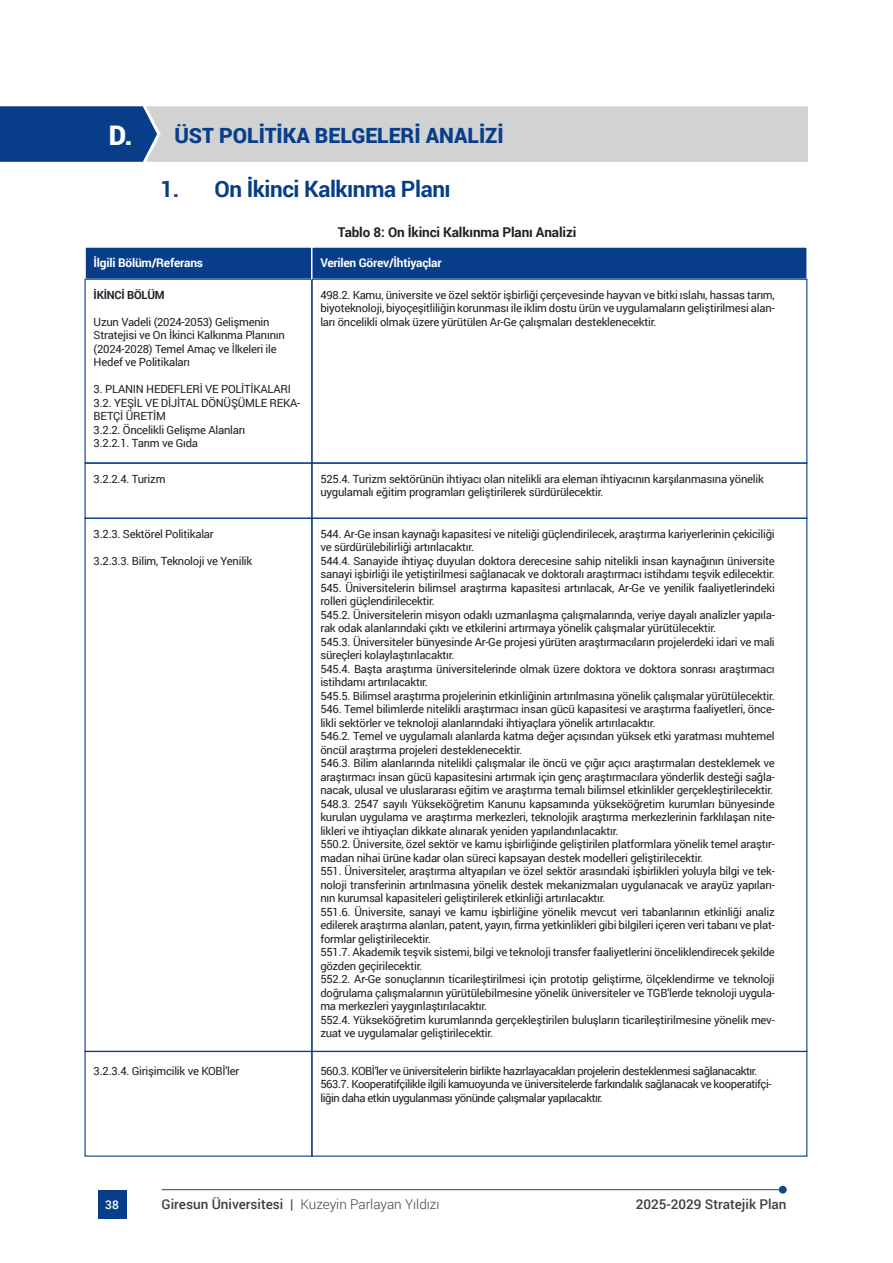
<style>
.page{position:relative;width:893px;height:1263px;background:#fff}
.page>*{position:absolute;margin:0;border:0;box-sizing:border-box;transform-origin:0 0}
.t1{font:700 22.5px "Roboto";letter-spacing:-.02em;color:#083e89}
.t2{font:900 21px "Roboto";color:#083e89}
.t3{font:300 13.5px "Roboto";color:#3e3e3f}
.t4{font:700 13.5px "Roboto";letter-spacing:-.01em;color:#231f20}
.t5{font:500 13.5px "Roboto";color:#3e3e3f}
.t6{font:700 12px "Roboto";letter-spacing:-.02em;color:#fff}
.t7{font:500 12px "Roboto";color:#fff}
.t8{font:11.25px/13.5px "Roboto";letter-spacing:-.02em;color:#231f20}
.t9{font:11.25px/13.5px "Roboto";letter-spacing:-.04em;color:#231f20}
.t10{font:700 11.25px "Roboto";letter-spacing:-.02em;color:#231f20}
.s1{font-size:27px;color:#fff}
.s2{font-weight:500}
</style>
<div class="page">
<hr style="left:162px;top:1189px;width:625px;height:1px;background:#174688">
<div style="left:98px;top:1190px;width:28px;height:29px;background:#083e89"></div>
<div style="left:779px;top:1186px;width:8px;height:7px;background:#174688;border-radius:50%"></div>
<div style="left:84px;top:246px;width:229px;height:34px;background:#083e89;border:2px solid #fff"></div>
<div style="left:85px;top:463px;width:227px;height:56px;border:1px solid #083e89"></div>
<div style="left:85px;top:518px;width:227px;height:534px;border:1px solid #083e89"></div>
<div style="left:311px;top:246px;width:497px;height:34px;background:#083e89;border:2px solid #fff"></div>
<div style="left:312px;top:463px;width:495px;height:56px;border:1px solid #083e89"></div>
<svg style="left:0;top:106px;width:808px;height:56px;background:#acb7c6"></svg>
<h2 class="t2" style="left:109px;top:121px;width:396px"><span class="s1">D.</span> ÜST POLİTİKA BELGELERİ ANALİZİ</h2>
<h1 class="t1" style="left:161px;top:174px;width:292px">1. On İkinci Kalkınma Planı</h1>
<p class="t4" style="left:338px;top:223px;width:240px">Tablo 8: On İkinci Kalkınma Planı Analizi</p>
<p class="t6" style="left:94px;top:254px;width:111px">İlgili Bölüm/Referans</p>
<p class="t6" style="left:320px;top:254px;width:123px">Verilen Görev/İhtiyaçlar</p>
<p class="t10" style="left:94px;top:287px;width:73px">İKİNCİ BÖLÜM</p>
<p class="t8" style="left:94px;top:314px;width:193px">Uzun Vadeli (2024-2053) Gelişmenin Stratejisi ve On İkinci Kalkınma Planının (2024-2028) Temel Amaç ve İlkeleri ile Hedef ve Politikaları</p>
<p class="t8" style="left:94px;top:382px;width:208px">3. PLANIN HEDEFLERİ VE POLİTİKALARI<br>3.2. YEŞİL VE DİJİTAL DÖNÜŞÜMLE REKA-<br>BETÇİ ÜRETİM<br>3.2.2. Öncelikli Gelişme Alanları<br>3.2.2.1. Tarım ve Gıda</p>
<p class="t8" style="left:94px;top:471px;width:73px">3.2.2.4. Turizm</p>
<p class="t8" style="left:320px;top:287px;width:456px;text-align:justify">498.2. Kamu, üniversite ve özel sektör işbirliği çerçevesinde hayvan ve bitki ıslahı, hassas tarım, biyoteknoloji, biyoçeşitliliğin korunması ile iklim dostu ürün ve uygulamaların geliştirilmesi alan&shy;ları öncelikli olmak üzere yürütülen Ar-Ge çalışmaları desteklenecektir.</p>
<p class="t8" style="left:320px;top:471px;width:445px">525.4. Turizm sektörünün ihtiyacı olan nitelikli ara eleman ihtiyacının karşılanmasına yönelik uygulamalı eğitim programları geliştirilerek sürdürülecektir.</p>
<p class="t8" style="left:94px;top:526px;width:122px">3.2.3. Sektörel Politikalar</p>
<p class="t8" style="left:94px;top:553px;width:160px">3.2.3.3. Bilim, Teknoloji ve Yenilik</p>
<p class="t8" style="left:94px;top:1063px;width:147px">3.2.3.4. Girişimcilik ve KOBİ'ler</p>
<p class="t8" style="left:320px;top:526px;width:456px">544. Ar-Ge insan kaynağı kapasitesi ve niteliği güçlendirilecek, araştırma kariyerlerinin çekiciliği ve sürdürülebilirliği artırılacaktır.<br>544.4. Sanayide ihtiyaç duyulan doktora derecesine sahip nitelikli insan kaynağının üniversite sanayi işbirliği ile yetiştirilmesi sağlanacak ve doktoralı araştırmacı istihdamı teşvik edilecektir.<br>545. Üniversitelerin bilimsel araştırma kapasitesi artırılacak, Ar-Ge ve yenilik faaliyetlerindeki rolleri güçlendirilecektir.<br>545.2. Üniversitelerin misyon odaklı uzmanlaşma çalışmalarında, veriye dayalı analizler yapıla&shy;rak odak alanlarındaki çıktı ve etkilerini artırmaya yönelik çalışmalar yürütülecektir.<br>545.3. Üniversiteler bünyesinde Ar-Ge projesi yürüten araştırmacıların projelerdeki idari ve mali süreçleri kolaylaştırılacaktır.<br>545.4. Başta araştırma üniversitelerinde olmak üzere doktora ve doktora sonrası araştırmacı istihdamı artırılacaktır.<br>545.5. Bilimsel araştırma projelerinin etkinliğinin artırılmasına yönelik çalışmalar yürütülecektir.<br>546. Temel bilimlerde nitelikli araştırmacı insan gücü kapasitesi ve araştırma faaliyetleri, önce&shy;likli sektörler ve teknoloji alanlarındaki ihtiyaçlara yönelik artırılacaktır.<br>546.2. Temel ve uygulamalı alanlarda katma değer açısından yüksek etki yaratması muhtemel öncül araştırma projeleri desteklenecektir.<br>546.3. Bilim alanlarında nitelikli çalışmalar ile öncü ve çığır açıcı araştırmaları desteklemek ve araştırmacı insan gücü kapasitesini artırmak için genç araştırmacılara yönderlik desteği sağla&shy;nacak, ulusal ve uluslararası eğitim ve araştırma temalı bilimsel etkinlikler gerçekleştirilecektir.<br>548.3. 2547 sayılı Yükseköğretim Kanunu kapsamında yükseköğretim kurumları bünyesinde kurulan uygulama ve araştırma merkezleri, teknolojik araştırma merkezlerinin farklılaşan nite&shy;likleri ve ihtiyaçları dikkate alınarak yeniden yapılandırılacaktır.<br>550.2. Üniversite, özel sektör ve kamu işbirliğinde geliştirilen platformlara yönelik temel araştır&shy;madan nihai ürüne kadar olan süreci kapsayan destek modelleri geliştirilecektir.<br>551. Üniversiteler, araştırma altyapıları ve özel sektör arasındaki işbirlikleri yoluyla bilgi ve tek&shy;noloji transferinin artırılmasına yönelik destek mekanizmaları uygulanacak ve arayüz yapıları&shy;nın kurumsal kapasiteleri geliştirilerek etkinliği artırılacaktır.<br>551.6. Üniversite, sanayi ve kamu işbirliğine yönelik mevcut veri tabanlarının etkinliği analiz edilerek araştırma alanları, patent, yayın, firma yetkinlikleri gibi bilgileri içeren veri tabanı ve plat&shy;formlar geliştirilecektir.<br>551.7. Akademik teşvik sistemi, bilgi ve teknoloji transfer faaliyetlerini önceliklendirecek şekilde gözden geçirilecektir.<br>552.2. Ar-Ge sonuçlarının ticarileştirilmesi için prototip geliştirme, ölçeklendirme ve teknoloji doğrulama çalışmalarının yürütülebilmesine yönelik üniversiteler ve TGB'lerde teknoloji uygula&shy;ma merkezleri yaygınlaştırılacaktır.<br>552.4. Yükseköğretim kurumlarında gerçekleştirilen buluşların ticarileştirilmesine yönelik mev&shy;zuat ve uygulamalar geliştirilecektir.</p>
<p class="t9" style="left:320px;top:1063px;width:453px">560.3. KOBİ'ler ve üniversitelerin birlikte hazırlayacakları projelerin desteklenmesi sağlanacaktır.<br>563.7. Kooperatifçilikle ilgili kamuoyunda ve üniversitelerde farkındalık sağlanacak ve kooperatifçi&shy;liğin daha etkin uygulanması yönünde çalışmalar yapılacaktır.</p>
<p class="t7" style="left:105px;top:1196px;width:15px">38</p>
<p class="t3" style="left:162px;top:1195px;width:279px"><span class="s2">Giresun Üniversitesi |</span> Kuzeyin Parlayan Yıldızı</p>
<p class="t5" style="left:636px;top:1195px;width:152px">2025-2029 Stratejik Plan</p>
</div>
